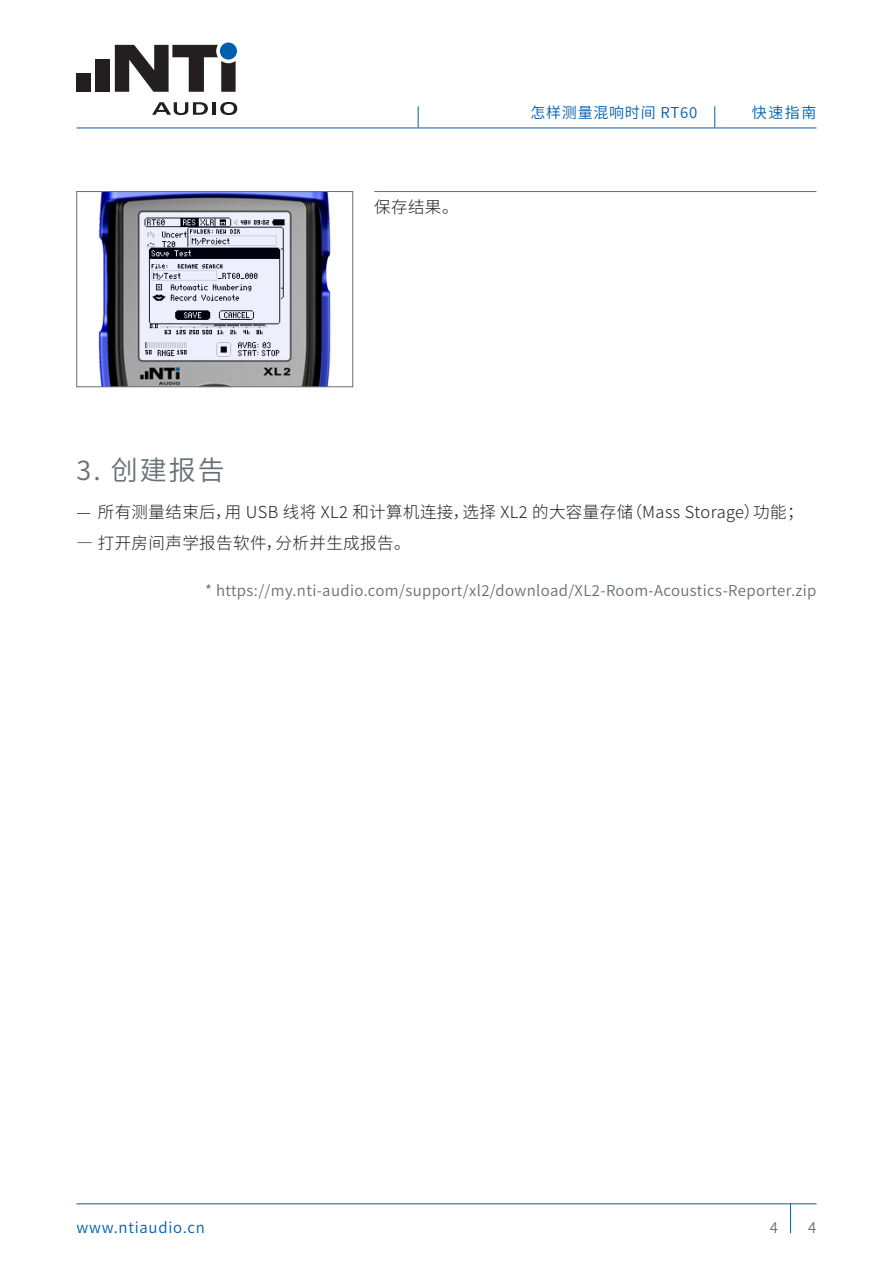
<style>
.page{position:relative;width:893px;height:1263px;background:#fff}
.page>*{position:absolute;margin:0;border:0;box-sizing:border-box;transform-origin:0 0}
.Headline_2_CAPS{font:27px "Source Han Sans SC";color:#676f77}
.Headline_5_2_Linie{font:300 16.5px "Source Han Sans SC";letter-spacing:.025em;color:#231f20}
.Footer_right{font:15px "Source Han Sans SC";letter-spacing:.025em;color:#676f77}
.t1{font:15px "Source Han Sans SC";letter-spacing:.05em;color:#0160ae}
</style>
<div class="page">
<hr style="left:77px;top:1203px;width:739px;height:1px;background:#0160ae">
<hr style="left:77px;top:128px;width:739px;height:1px;background:#0160ae">
<div style="left:96px;top:59px;width:14px;height:33px;background:#231f20"></div>
<div style="left:77px;top:73px;width:14px;height:19px;background:#231f20"></div>
<svg style="left:152px;top:102px;width:56px;height:13px"></svg>
<hr style="left:212px;top:102px;width:4px;height:13px;background:#231f20">
<svg style="left:220px;top:102px;width:17px;height:13px"></svg>
<svg style="left:115px;top:45px;width:121px;height:47px"></svg>
<div style="left:220px;top:43px;width:17px;height:17px;background:#0160ae;border-radius:50%"></div>
<img style="left:98px;top:193px;width:233px;height:192px">
<div style="left:77px;top:191px;width:276px;height:196px;border:1px solid #676f77"></div>
<hr style="left:790px;top:1203px;width:1px;height:30px;background:#0160ae">
<svg style="left:714px;top:106px;width:1px;height:22px"></svg>
<svg style="left:418px;top:106px;width:1px;height:22px"></svg>
<hr style="left:374px;top:191px;width:442px;height:1px;background:#676f77">
<p class="Headline_5_2_Linie" style="left:374px;top:198px;width:86px">保存结果。</p>
<p class="t1" style="left:530px;top:104px;width:168px">怎样测量混响时间 RT60</p>
<p class="t1" style="left:752px;top:104px;width:66px">快速指南</p>
<p class="Headline_2_CAPS" style="left:77px;top:455px;width:150px">3. 创建报告</p>
<p class="Headline_5_2_Linie" style="left:77px;top:503px;width:728px">— 所有测量结束后，用 USB 线将 XL2 和计算机连接，选择 XL2 的大容量存储（Mass Storage）功能；</p>
<p class="Headline_5_2_Linie" style="left:77px;top:534px;width:336px">— 打开房间声学报告软件，分析并生成报告。</p>
<p class="Footer_right" style="left:205px;top:582px;width:613px">* https://my.nti-audio.com/support/xl2/download/XL2-Room-Acoustics-Reporter.zip</p>
<p class="t1" style="left:77px;top:1219px;width:130px">www.ntiaudio.cn</p>
<p class="Footer_right" style="left:770px;top:1219px;width:10px">4</p>
<p class="Footer_right" style="left:808px;top:1219px;width:10px">4</p>
</div>
